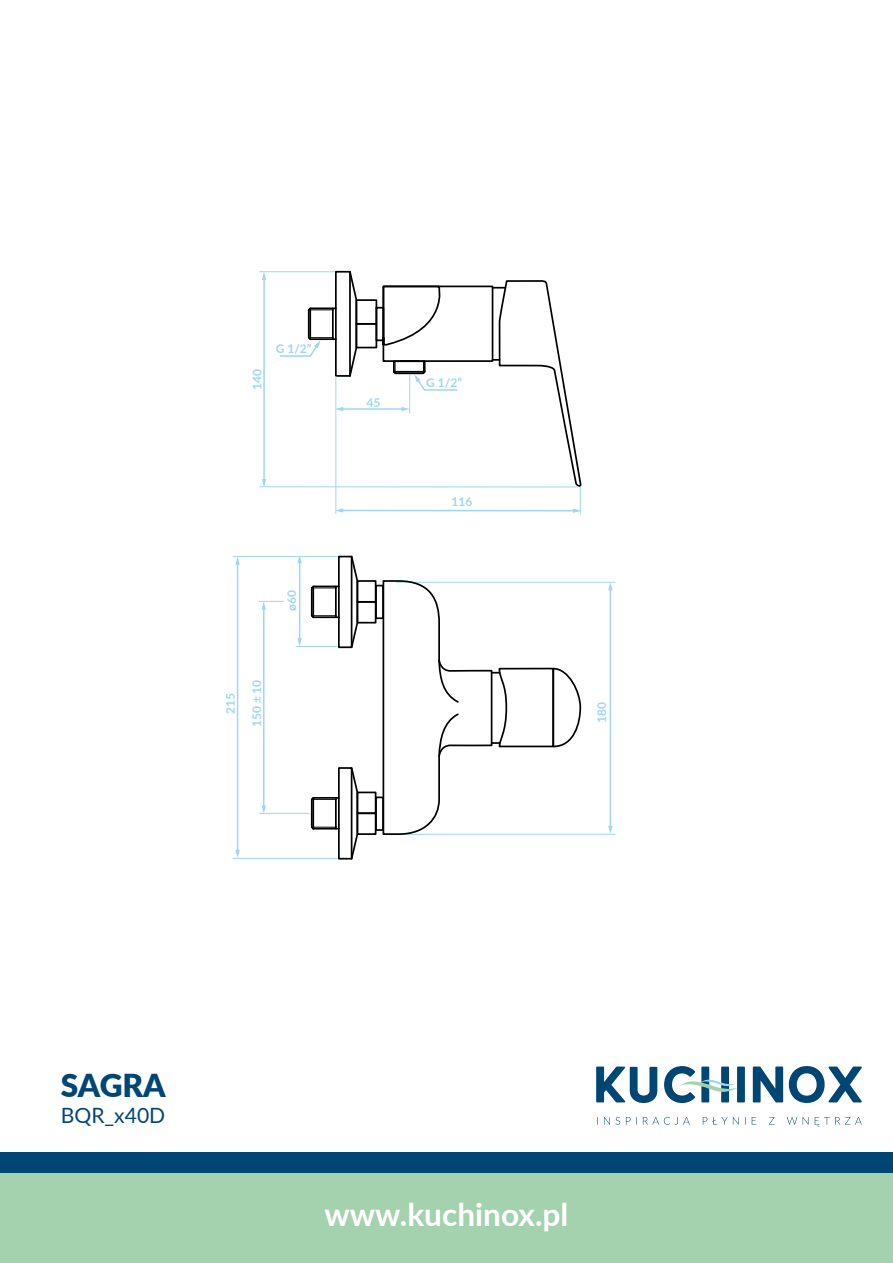
<style>
.page{position:relative;width:893px;height:1263px;background:#fff}
.page>*{position:absolute;margin:0;border:0;box-sizing:border-box;transform-origin:0 0}
.t1{font:700 31.65px "Lato";color:#fff}
.t2{font:900 31.65px "Lato";letter-spacing:-.01em;color:#004675}
.t3{font:21.15px "Lato";color:#004675}
.t4{font:700 12px "Lato";color:#9ed6f4}
</style>
<div class="page">
<svg style="left:596px;top:1066px;width:265px;height:37px"></svg>
<svg style="left:597px;top:1117px;width:264px;height:9px"></svg>
<div style="left:0;top:1173px;width:892px;height:90px;background:#a5d2ae"></div>
<div style="left:0;top:1153px;width:892px;height:20px;background:#004675"></div>
<div style="left:355px;top:299px;width:22px;height:26px;border:2px solid #000"></div>
<div style="left:355px;top:323px;width:22px;height:25px;border:2px solid #000"></div>
<hr style="left:335px;top:376px;width:1px;height:138px;background:#9ed6f4">
<hr style="left:341px;top:408px;width:62px;height:2px;background:#9ed6f4">
<svg style="left:335px;top:407px;width:8px;height:4px"></svg>
<svg style="left:278px;top:270px;width:80px;height:108px"></svg>
<hr style="left:263px;top:278px;width:2px;height:202px;background:#9ed6f4">
<svg style="left:262px;top:479px;width:4px;height:7px"></svg>
<svg style="left:262px;top:272px;width:4px;height:8px"></svg>
<hr style="left:259px;top:271px;width:76px;height:1px;background:#9ed6f4">
<hr style="left:259px;top:486px;width:319px;height:1px;background:#9ed6f4">
<hr style="left:342px;top:510px;width:232px;height:1px;background:#9ed6f4">
<svg style="left:335px;top:508px;width:8px;height:5px"></svg>
<svg style="left:374px;top:280px;width:207px;height:234px"></svg>
<hr style="left:299px;top:562px;width:1px;height:78px;background:#9ed6f4">
<svg style="left:297px;top:638px;width:5px;height:8px"></svg>
<svg style="left:297px;top:555px;width:5px;height:8px"></svg>
<hr style="left:295px;top:646px;width:42px;height:1px;background:#9ed6f4">
<hr style="left:237px;top:563px;width:1px;height:288px;background:#9ed6f4">
<svg style="left:235px;top:850px;width:5px;height:8px"></svg>
<svg style="left:235px;top:557px;width:5px;height:8px"></svg>
<hr style="left:233px;top:556px;width:105px;height:1px;background:#9ed6f4">
<hr style="left:233px;top:858px;width:105px;height:1px;background:#9ed6f4">
<hr style="left:609px;top:589px;width:2px;height:238px;background:#9ed6f4">
<svg style="left:608px;top:826px;width:4px;height:8px"></svg>
<svg style="left:608px;top:583px;width:4px;height:7px"></svg>
<hr style="left:396px;top:582px;width:219px;height:1px;background:#9ed6f4">
<hr style="left:391px;top:834px;width:224px;height:1px;background:#9ed6f4">
<hr style="left:263px;top:608px;width:1px;height:199px;background:#9ed6f4">
<svg style="left:261px;top:806px;width:5px;height:7px"></svg>
<svg style="left:259px;top:601px;width:25px;height:9px"></svg>
<hr style="left:259px;top:813px;width:51px;height:1px;background:#9ed6f4">
<div style="left:356px;top:580px;width:20px;height:23px;border:2px solid #000"></div>
<div style="left:356px;top:601px;width:20px;height:23px;border:2px solid #000"></div>
<svg style="left:310px;top:555px;width:49px;height:94px"></svg>
<div style="left:356px;top:792px;width:20px;height:22px;border:2px solid #000"></div>
<div style="left:356px;top:812px;width:20px;height:23px;border:2px solid #000"></div>
<svg style="left:309px;top:767px;width:50px;height:93px"></svg>
<div style="left:375px;top:585px;width:9px;height:34px;border:2px solid #000"></div>
<div style="left:375px;top:797px;width:9px;height:34px;border:2px solid #000"></div>
<svg style="left:381px;top:580px;width:201px;height:255px"></svg>
<p class="t4" style="left:276px;top:340px;width:37px">G 1/2”</p>
<p class="t4" style="left:248px;top:390px;width:22px;rotate:-90deg">140</p>
<p class="t4" style="left:426px;top:374px;width:37px">G 1/2”</p>
<p class="t4" style="left:366px;top:394px;width:15px">45</p>
<p class="t4" style="left:283px;top:611px;width:22px;rotate:-90deg">ø60</p>
<p class="t4" style="left:451px;top:493px;width:22px">116</p>
<p class="t4" style="left:248px;top:727px;width:49px;rotate:-90deg">150 ± 10</p>
<p class="t4" style="left:222px;top:714px;width:22px;rotate:-90deg">215</p>
<p class="t4" style="left:593px;top:723px;width:22px;rotate:-90deg">180</p>
<h1 class="t2" style="left:61px;top:1062px;width:106px">SAGRA</h1>
<h2 class="t3" style="left:61px;top:1100px;width:106px">BQR_x40D</h2>
<h1 class="t1" style="left:324px;top:1191px;width:245px">www.kuchinox.pl</h1>
</div>
